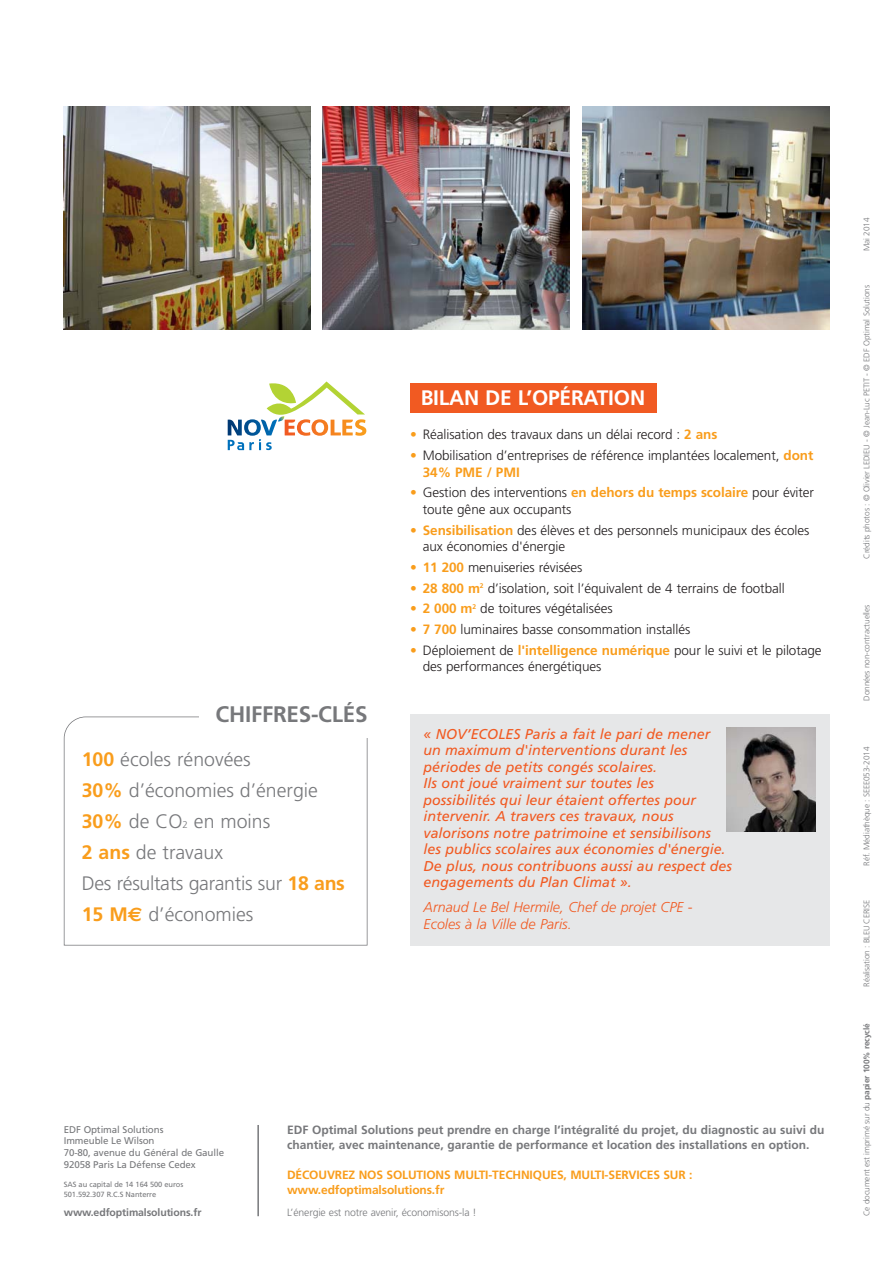
<style>
.page{position:relative;width:893px;height:1263px;background:#fff}
.page>*{position:absolute;margin:0;border:0;box-sizing:border-box;transform-origin:0 0}
.t1{font:700 22.5px "Frutiger";letter-spacing:-.01em;color:#77787b}
.t2{font:700 21px "Frutiger";letter-spacing:-.01em;color:#fff}
.t3{font:300 19.5px/31px "Frutiger";color:#77787b}
.t4{font:italic 14.25px/16.5px "Frutiger";color:#f15a22}
.t5{font:italic 300 14.25px/16.5px "Frutiger";color:#f15a22}
.t6{font:300 13.5px/16.5px "Frutiger";letter-spacing:-.005em;color:#231f20}
.t7{font:700 12px/15px "Frutiger";color:#77787b}
.t8{font:700 12px/15px "Frutiger";letter-spacing:-.01em;color:#f99d1c}
.t9{font:300 10.5px "Frutiger";letter-spacing:-.01em;color:#77787b}
.t10{font:700 10.5px "Frutiger";letter-spacing:-.01em;color:#77787b}
.t11{font:9.75px/11.7px "Frutiger";letter-spacing:-.01em;color:#77787b}
.t12{font:300 8.25px "Frutiger";letter-spacing:-.01em;color:#77787b}
.t13{font:7.5px/10.6px "Frutiger";letter-spacing:-.01em;color:#77787b}
.s1{font-weight:700;color:#f99d1c}
.s2{font-size:9.75px}
.s3{font-family:"Euro Sans";font-weight:700;color:#f99d1c}
.s4{color:#f99d1c}
.s5{font-weight:700}
</style>
<div class="page">
<img style="left:64px;top:106px;width:247px;height:224px">
<img style="left:322px;top:106px;width:247px;height:224px">
<img style="left:582px;top:106px;width:247px;height:224px">
<div style="left:410px;top:714px;width:419px;height:231px;background:#e6e7e8"></div>
<svg style="left:64px;top:716px;width:303px;height:229px"></svg>
<div style="left:199px;top:693px;width:173px;height:45px;background:#fff"></div>
<hr style="left:257px;top:1125px;width:2px;height:91px;background:#77787b">
<div style="left:410px;top:383px;width:247px;height:29px;background:#f15a22"></div>
<svg style="left:228px;top:381px;width:138px;height:69px"></svg>
<img style="left:727px;top:728px;width:89px;height:104px">
<h2 class="t2" style="left:421px;top:389px;width:226px">BILAN DE L’OPÉRATION</h2>
<h1 class="t1" style="left:215px;top:705px;width:154px">CHIFFRES-CLÉS</h1>
<h3 class="t3" style="left:82px;top:745px;width:265px"><span class="s1">100</span> écoles rénovées<br><span class="s1">30%</span> d’économies d’énergie<br><span class="s1">30%</span> de CO<span class="s2">2</span> en moins<br><span class="s1">2 ans</span> de travaux<br>Des résultats garantis sur <span class="s1">18 ans<br>15 M</span><span class="s3">€</span> d’économies</h3>
<p class="t6" style="left:410px;top:427px;width:309px"><span class="s4">•</span> Réalisation des travaux dans un délai record : <span class="s1">2 ans</span></p>
<p class="t6" style="left:423px;top:448px;width:392px;text-indent:-13px"><span class="s4">•</span> Mobilisation d’entreprises de référence implantées localement, <span class="s1">dont<br>34% PME / PMI</span></p>
<p class="t6" style="left:423px;top:485px;width:393px;text-indent:-13px"><span class="s4">•</span> Gestion des interventions <span class="s1">en dehors du temps scolaire</span> pour éviter toute gêne aux occupants</p>
<p class="t6" style="left:423px;top:523px;width:388px;text-indent:-13px"><span class="s4">•</span> <span class="s1">Sensibilisation</span> des élèves et des personnels municipaux des écoles aux économies d'énergie</p>
<p class="t6" style="left:410px;top:560px;width:174px"><span class="s4">•</span> <span class="s1">11 200</span> menuiseries révisées</p>
<p class="t6" style="left:410px;top:581px;width:376px"><span class="s4">•</span> <span class="s1">28 800 m</span><sup>2</sup> d’isolation, soit l’équivalent de 4 terrains de football</p>
<p class="t6" style="left:410px;top:601px;width:204px"><span class="s4">•</span> <span class="s1">2 000 m</span><sup>2</sup> de toitures végétalisées</p>
<p class="t6" style="left:410px;top:622px;width:282px"><span class="s4">•</span> <span class="s1">7 700</span> luminaires basse consommation installés</p>
<p class="t6" style="left:423px;top:643px;width:400px;text-indent:-13px"><span class="s4">•</span> Déploiement de <span class="s1">l'intelligence numérique</span> pour le suivi et le pilotage des performances énergétiques</p>
<p class="t4" style="left:424px;top:726px;width:310px">« NOV’ECOLES Paris a fait le pari de mener<br>un maximum d'interventions durant les périodes de petits congés scolaires.<br>Ils ont joué vraiment sur toutes les<br>possibilités qui leur étaient offertes pour intervenir. A travers ces travaux, nous valorisons notre patrimoine et sensibilisons les publics scolaires aux économies d'énergie.<br>De plus, nous contribuons aussi au respect des engagements du Plan Climat ».</p>
<p class="t5" style="left:424px;top:900px;width:271px">Arnaud Le Bel Hermile, Chef de projet CPE -<br>Ecoles à la Ville de Paris.</p>
<p class="t11" style="left:64px;top:1124px;width:162px">EDF Optimal Solutions<br>Immeuble Le Wilson<br>70-80, avenue du Général de Gaulle<br>92058 Paris La Défense Cedex</p>
<p class="t13" style="left:64px;top:1179px;width:121px">SAS au capital de 14 164 500 euros<br>501.592.307 R.C.S Nanterre</p>
<p class="t10" style="left:64px;top:1208px;width:139px">www.edfoptimalsolutions.fr</p>
<p class="t7" style="left:287px;top:1123px;width:539px">EDF Optimal Solutions peut prendre en charge l’intégralité du projet, du diagnostic au suivi du chantier, avec maintenance, garantie de performance et location des installations en option.</p>
<p class="t8" style="left:287px;top:1168px;width:407px">DÉCOUVREZ NOS SOLUTIONS MULTI-TECHNIQUES, MULTI-SERVICES SUR : www.edfoptimalsolutions.fr</p>
<p class="t9" style="left:287px;top:1208px;width:191px">L’énergie est notre avenir, économisons-la !</p>
<p class="t12" style="left:863px;top:251px;width:35px;rotate:-90deg">Mai 2014</p>
<p class="t12" style="left:863px;top:559px;width:275px;rotate:-90deg">Crédits photos : © Olivier LEDIEU - © Jean-Luc PETIT - © EDF Optimal Solutions</p>
<p class="t12" style="left:863px;top:701px;width:98px;rotate:-90deg">Données non-contractuelles</p>
<p class="t12" style="left:863px;top:866px;width:120px;rotate:-90deg">Réf. Médiathèque : SEEE053-2014</p>
<p class="t12" style="left:863px;top:987px;width:89px;rotate:-90deg">Réalisation : BLEU CERISE</p>
<p class="t12" style="left:863px;top:1216px;width:194px;rotate:-90deg">Ce document est imprimé sur du <span class="s5">papier 100% recyclé</span></p>
</div>
